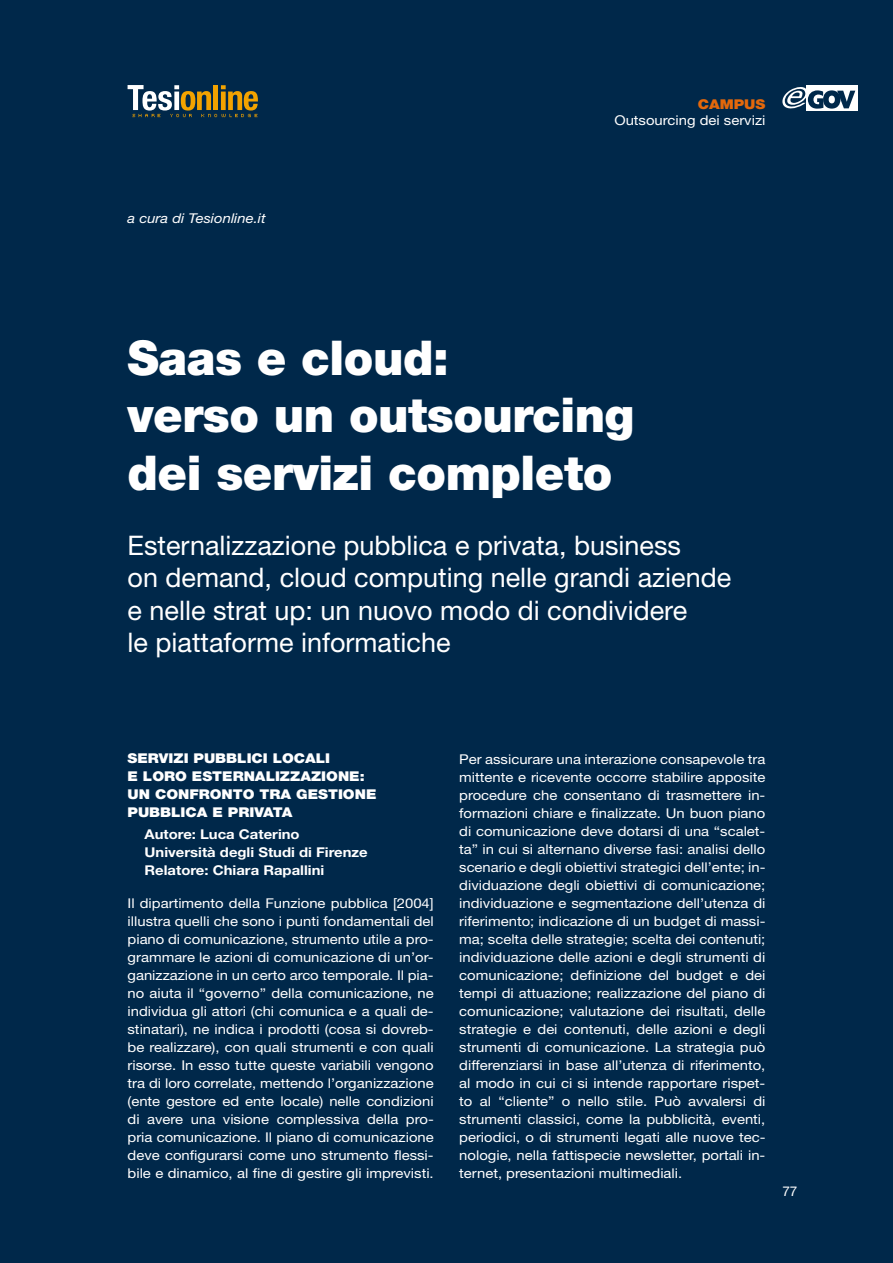
<style>
.page{position:relative;width:893px;height:1263px;background:#00284a}
.page>*{position:absolute;margin:0;border:0;box-sizing:border-box;transform-origin:0 0}
.t1{font:900 48px/57.6px "Helvetica Neue LT Std";letter-spacing:-.01em;color:#fff}
.t2{font:27px/32.4px "Helvetica Neue LT Std";color:#fff}
.t3{font:13.5px/18px "Helvetica Neue LT Std";color:#fff;text-align:justify;scale:1.1 1}
.t4{font:900 13.5px "Helvetica Neue LT Std";color:#fff;scale:1.1 1}
.t5{font:700 13.5px/18px "Helvetica Neue LT Std";color:#fff;scale:1.1 1}
.t6{font:italic 13.5px "Helvetica Neue LT Std";color:#fff;scale:1.1 1}
.t7{font:900 13.5px "Helvetica Neue LT Std";color:#e4680b;scale:1.1 1}
.t8{font:13.5px "Helvetica Neue LT Std";color:#fff}
</style>
<div class="page">
<div style="left:806px;top:85px;width:51px;height:25px;background:#fff"></div>
<svg style="left:782px;top:87px;width:73px;height:22px"></svg>
<svg style="left:128px;top:85px;width:130px;height:32px"></svg>
<p class="t6" style="left:128px;top:210px;width:127px">a cura di Tesionline.it</p>
<p class="t7" style="left:698px;top:96px;width:63px">CAMPUS</p>
<p class="t3" style="left:614px;top:111px;width:139px">Outsourcing dei servizi</p>
<h1 class="t1" style="left:128px;top:329px;width:508px">SAAS E CLOUD:<br>VERSO UN OUTSOURCING<br>DEI SERVIZI COMPLETO</h1>
<h2 class="t2" style="left:128px;top:529px;width:605px">Esternalizzazione pubblica e privata, business<br>on demand, cloud computing nelle grandi aziende e nelle strat up: un nuovo modo di condividere<br>le piattaforme informatiche</h2>
<p class="t4" style="left:128px;top:750px;width:70px">SERVIZI PUBBLICI</p>
<p class="t4" style="left:273px;top:750px;width:10px">LOCALI</p>
<p class="t4" style="left:128px;top:768px;width:25px">E LORO</p>
<p class="t4" style="left:192px;top:768px;width:10px">ESTERNALI</p>
<p class="t4" style="left:280px;top:768px;width:47px">ZZAZIONE</p>
<p class="t4" style="left:360px;top:768px;width:6px">:</p>
<p class="t4" style="left:128px;top:786px;width:11px">UN</p>
<p class="t4" style="left:155px;top:786px;width:11px">CONFRONTO</p>
<p class="t4" style="left:260px;top:786px;width:11px">TRA</p>
<p class="t4" style="left:296px;top:786px;width:10px">GESTIONE</p>
<p class="t4" style="left:128px;top:804px;width:11px">PUBBLICA</p>
<p class="t4" style="left:213px;top:804px;width:23px">E PRI</p>
<p class="t4" style="left:254px;top:804px;width:18px">VATA</p>
<p class="t5" style="left:145px;top:825px;width:204px">Autore: Luca Caterino<br>Università degli Studi di Firenze<br>Relatore: Chiara Rapallini</p>
<p class="t3" style="left:128px;top:894px;width:280px">Il dipartimento della Funzione pubblica [2004] illustra quelli che sono i punti fondamentali del piano di comunicazione, strumento utile a pro&shy;grammare le azioni di comunicazione di un’or&shy;ganizzazione in un certo arco temporale. Il pia&shy;no aiuta il “governo” della comunicazione, ne individua gli attori (chi comunica e a quali de&shy;stinatari), ne indica i prodotti (cosa si dovreb&shy;be realizzare), con quali strumenti e con quali risorse. In esso tutte queste variabili vengono tra di loro correlate, mettendo l’organizzazione (ente gestore ed ente locale) nelle condizioni di avere una visione complessiva della pro&shy;pria comunicazione. Il piano di comunicazione deve configurarsi come uno strumento flessi&shy;bile e dinamico, al fine di gestire gli imprevisti.</p>
<p class="t3" style="left:459px;top:750px;width:280px">Per assicurare una interazione consapevole tra mittente e ricevente occorre stabilire apposite procedure che consentano di trasmettere in&shy;formazioni chiare e finalizzate. Un buon piano di comunicazione deve dotarsi di una “scalet&shy;ta” in cui si alternano diverse fasi: analisi dello scenario e degli obiettivi strategici dell’ente; in&shy;dividuazione degli obiettivi di comunicazione; individuazione e segmentazione dell’utenza di riferimento; indicazione di un budget di massi&shy;ma; scelta delle strategie; scelta dei contenuti; individuazione delle azioni e degli strumenti di comunicazione; definizione del budget e dei tempi di attuazione; realizzazione del piano di comunicazione; valutazione dei risultati, delle strategie e dei contenuti, delle azioni e degli strumenti di comunicazione. La strategia può differenziarsi in base all’utenza di riferimento, al modo in cui ci si intende rapportare rispet&shy;to al “cliente” o nello stile. Può avvalersi di strumenti classici, come la pubblicità, eventi, periodici, o di strumenti legati alle nuove tec&shy;nologie, nella fattispecie newsletter, portali in&shy;ternet, presentazioni multimediali.</p>
<p class="t8" style="left:782px;top:1183px;width:17px">77</p>
</div>
